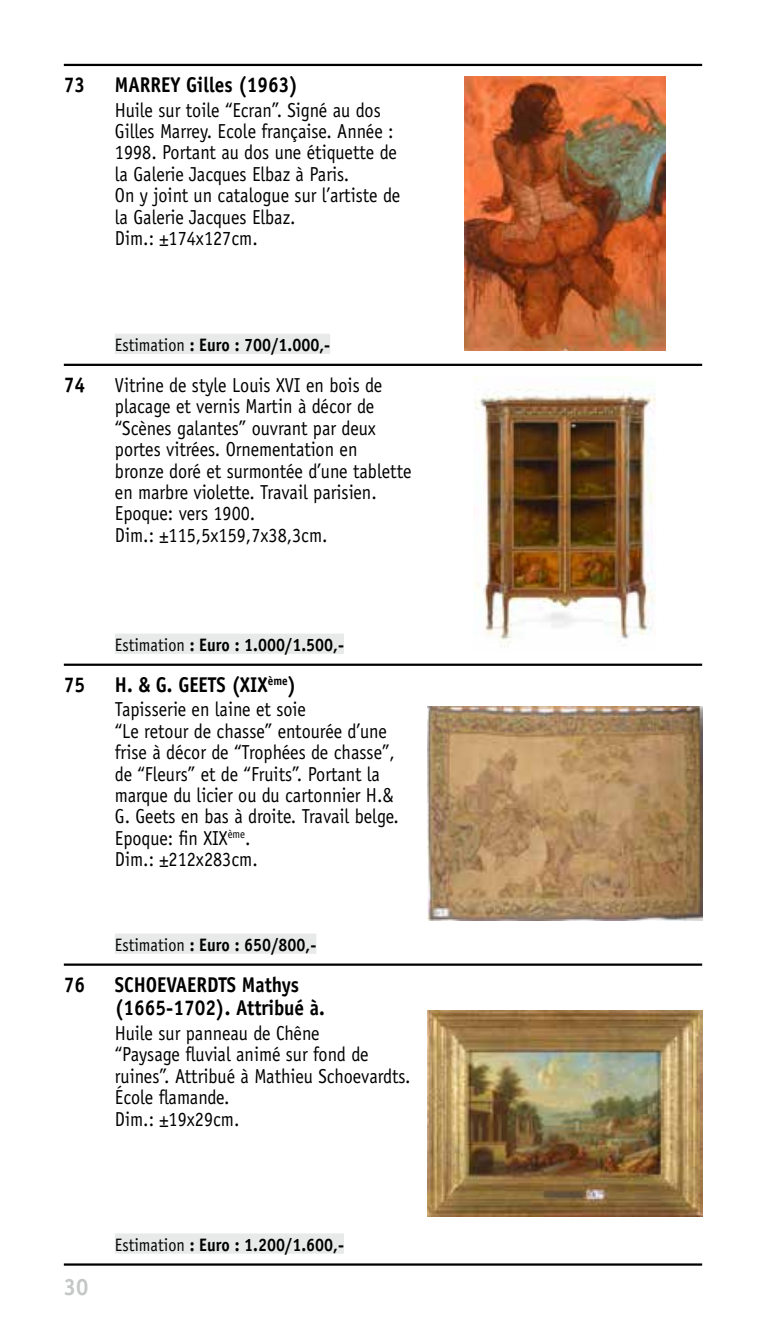
<style>
.page{position:relative;width:766px;height:1340px;background:#fff}
.page>*{position:absolute;margin:0;border:0;box-sizing:border-box;transform-origin:0 0}
.t1{font:700 23.62px "Officina Sans Std";color:#c5c7c7;scale:.94 1}
.t2{font:700 21.38px/23.6px "Officina Sans Std";color:#000;scale:.9 1}
.t3{font:20.25px/21.4px "Officina Sans Std";color:#000;scale:.9 1}
.t4{font:700 18px "Officina Sans Std";color:#000;scale:.9 1}
.s1{font-weight:400}
</style>
<div class="page">
<img style="left:464px;top:77px;width:201px;height:274px">
<div style="left:115px;top:334px;width:215px;height:20px;background:#e8e9e9"></div>
<img style="left:473px;top:389px;width:183px;height:258px">
<div style="left:115px;top:633px;width:229px;height:21px;background:#e8e9e9"></div>
<img style="left:427px;top:706px;width:275px;height:214px">
<div style="left:115px;top:933px;width:201px;height:20px;background:#e8e9e9"></div>
<img style="left:427px;top:1010px;width:275px;height:206px">
<div style="left:115px;top:1233px;width:229px;height:20px;background:#e8e9e9"></div>
<hr style="left:64px;top:64px;width:638px;height:2px;background:#000">
<hr style="left:64px;top:364px;width:638px;height:2px;background:#000">
<hr style="left:64px;top:663px;width:638px;height:3px;background:#000">
<hr style="left:64px;top:963px;width:638px;height:2px;background:#000">
<hr style="left:64px;top:1263px;width:638px;height:2px;background:#000">
<p class="t2" style="left:64px;top:73px;width:25px">73</p>
<p class="t2" style="left:115px;top:73px;width:205px">MARREY Gilles (1963)</p>
<p class="t3" style="left:115px;top:99px;width:318px">Huile sur toile “Ecran”. Signé au dos<br>Gilles Marrey. Ecole française. Année :<br>1998. Portant au dos une étiquette de la Galerie Jacques Elbaz à Paris.<br>On y joint un catalogue sur l’artiste de la Galerie Jacques Elbaz.<br>Dim.: ±174x127cm.</p>
<p class="t4" style="left:115px;top:333px;width:241px"><span class="s1">Estimation</span> : Euro : 700/1.000,-</p>
<p class="t2" style="left:64px;top:372px;width:25px">74</p>
<p class="t3" style="left:115px;top:374px;width:331px">Vitrine de style Louis XVI en bois de placage et vernis Martin à décor de “Scènes galantes” ouvrant par deux portes vitrées. Ornementation en bronze doré et surmontée d’une tablette en marbre violette. Travail parisien.<br>Epoque: vers 1900.<br>Dim.: ±115,5x159,7x38,3cm.</p>
<p class="t4" style="left:115px;top:633px;width:256px"><span class="s1">Estimation</span> : Euro : 1.000/1.500,-</p>
<p class="t2" style="left:64px;top:672px;width:25px">75</p>
<p class="t2" style="left:115px;top:672px;width:203px">H. &amp; G. GEETS (XIX<sup>ème</sup>)</p>
<p class="t3" style="left:115px;top:699px;width:317px">Tapisserie en laine et soie<br>“Le retour de chasse” entourée d’une frise à décor de “Trophées de chasse”, de “Fleurs” et de “Fruits”. Portant la marque du licier ou du cartonnier H.&amp;<br>G. Geets en bas à droite. Travail belge.<br>Epoque: fin XIX<sup>ème</sup>.<br>Dim.: ±212x283cm.</p>
<p class="t4" style="left:115px;top:933px;width:225px"><span class="s1">Estimation</span> : Euro : 650/800,-</p>
<p class="t2" style="left:64px;top:972px;width:25px">76</p>
<p class="t2" style="left:115px;top:972px;width:235px">SCHOEVAERDTS Mathys (1665-1702). Attribué à.</p>
<p class="t3" style="left:115px;top:1022px;width:330px">Huile sur panneau de Chêne<br>“Paysage fluvial animé sur fond de ruines”. Attribué à Mathieu Schoevardts.<br>École flamande.<br>Dim.: ±19x29cm.</p>
<p class="t1" style="left:64px;top:1272px;width:28px">30</p>
<p class="t4" style="left:115px;top:1233px;width:256px"><span class="s1">Estimation</span> : Euro : 1.200/1.600,-</p>
</div>
